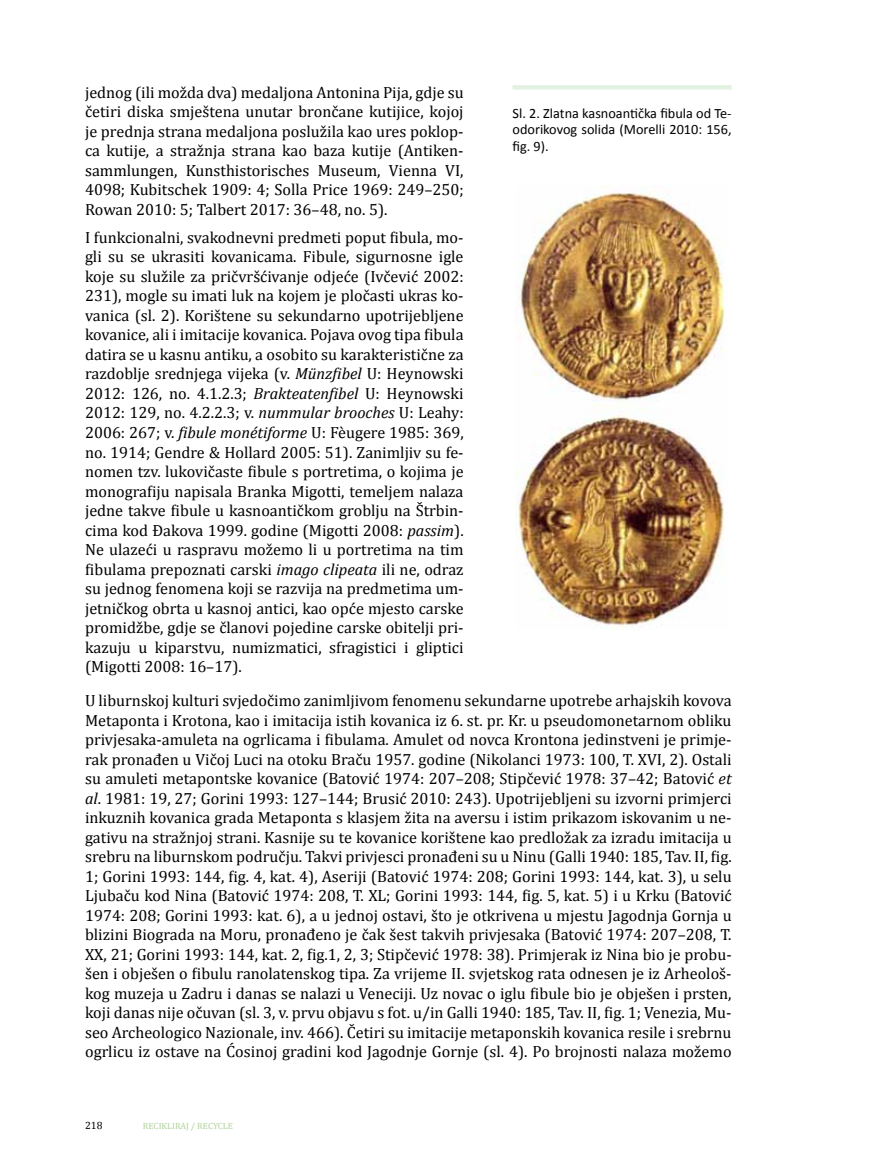
<style>
.page{position:relative;width:872px;height:1170px;background:#fff}
.page>*{position:absolute;margin:0;border:0;box-sizing:border-box;transform-origin:0 0}
.t1{font:16.2px/19.5px "Cambria";color:#000;text-align:justify}
.t2{font:14.25px/16.5px "Calibri";color:#000;text-align:justify}
.t3{font:10.5px "Cambria";color:#000}
.t4{font:9px "Cambria";color:#b0d19a}
.s1{font-style:italic}
</style>
<div class="page">
<div style="left:512px;top:85px;width:219px;height:5px;background:#e2f1e1"></div>
<img style="left:515px;top:185px;width:210px;height:444px">
<p class="t1" style="left:85px;top:82px;width:380px">jednog (ili možda dva) medaljona Antonina Pija, gdje su četiri diska smještena unutar brončane kutijice, kojoj je prednja strana medaljona poslužila kao ures poklop&shy;ca kutije, a stražnja strana kao baza kutije (Antiken&shy;sammlungen, Kunsthistorisches Museum, Vienna VI, 4098; Kubitschek 1909: 4; Solla Price 1969: 249–250; Rowan 2010: 5; Talbert 2017: 36–48, no. 5).</p>
<p class="t1" style="left:85px;top:227px;width:380px">I funkcionalni, svakodnevni predmeti poput fibula, mo&shy;gli su se ukrasiti kovanicama. Fibule, sigurnosne igle koje su služile za pričvršćivanje odjeće (Ivčević 2002:<br>231), mogle su imati luk na kojem je pločasti ukras ko&shy;vanica (sl. 2). Korištene su sekundarno upotrijebljene kovanice, ali i imitacije kovanica. Pojava ovog tipa fibula datira se u kasnu antiku, a osobito su karakteristične za razdoblje srednjega vijeka (v. <span class="s1">Münzfibel</span> U: Heynowski 2012: 126, no. 4.1.2.3; <span class="s1">Brakteatenfibel</span> U: Heynowski 2012: 129, no. 4.2.2.3; v. <span class="s1">nummular brooches</span> U: Leahy:<br>2006: 267; v. <span class="s1">fibule monétiforme</span> U: Fèugere 1985: 369, no. 1914; Gendre &amp; Hollard 2005: 51). Zanimljiv su fe&shy;nomen tzv. lukovičaste fibule s portretima, o kojima je monografiju napisala Branka Migotti, temeljem nalaza jedne takve fibule u kasnoantičkom groblju na Štrbin&shy;cima kod Đakova 1999. godine (Migotti 2008: <span class="s1">passim</span>).<br>Ne ulazeći u raspravu možemo li u portretima na tim fibulama prepoznati carski <span class="s1">imago clipeata</span> ili ne, odraz su jednog fenomena koji se razvija na predmetima um&shy;jetničkog obrta u kasnoj antici, kao opće mjesto carske promidžbe, gdje se članovi pojedine carske obitelji pri&shy;kazuju u kiparstvu, numizmatici, sfragistici i gliptici (Migotti 2008: 16–17).</p>
<p class="t2" style="left:512px;top:105px;width:220px">Sl. 2. Zlatna kasnoantička fibula od Te&shy;odorikovog solida (Morelli 2010: 156, fig. 9).</p>
<p class="t1" style="left:85px;top:690px;width:648px">U liburnskoj kulturi svjedočimo zanimljivom fenomenu sekundarne upotrebe arhajskih kovova Metaponta i Krotona, kao i imitacija istih kovanica iz 6. st. pr. Kr. u pseudomonetarnom obliku privjesaka-amuleta na ogrlicama i fibulama. Amulet od novca Krontona jedinstveni je primje&shy;rak pronađen u Vičoj Luci na otoku Braču 1957. godine (Nikolanci 1973: 100, T. XVI, 2). Ostali su amuleti metapontske kovanice (Batović 1974: 207–208; Stipčević 1978: 37–42; Batović <span class="s1">et al</span>. 1981: 19, 27; Gorini 1993: 127–144; Brusić 2010: 243). Upotrijebljeni su izvorni primjerci inkuznih kovanica grada Metaponta s klasjem žita na aversu i istim prikazom iskovanim u ne&shy;gativu na stražnjoj strani. Kasnije su te kovanice korištene kao predložak za izradu imitacija u srebru na liburnskom području. Takvi privjesci pronađeni su u Ninu (Galli 1940: 185, Tav. II, fig.<br>1; Gorini 1993: 144, fig. 4, kat. 4), Aseriji (Batović 1974: 208; Gorini 1993: 144, kat. 3), u selu Ljubaču kod Nina (Batović 1974: 208, T. XL; Gorini 1993: 144, fig. 5, kat. 5) i u Krku (Batović 1974: 208; Gorini 1993: kat. 6), a u jednoj ostavi, što je otkrivena u mjestu Jagodnja Gornja u blizini Biograda na Moru, pronađeno je čak šest takvih privjesaka (Batović 1974: 207–208, T.<br>XX, 21; Gorini 1993: 144, kat. 2, fig.1, 2, 3; Stipčević 1978: 38). Primjerak iz Nina bio je probu&shy;šen i obješen o fibulu ranolatenskog tipa. Za vrijeme II. svjetskog rata odnesen je iz Arheološ&shy;kog muzeja u Zadru i danas se nalazi u Veneciji. Uz novac o iglu fibule bio je obješen i prsten, koji danas nije očuvan (sl. 3, v. prvu objavu s fot. u/in Galli 1940: 185, Tav. II, fig. 1; Venezia, Mu&shy;seo Archeologico Nazionale, inv. 466). Četiri su imitacije metaponskih kovanica resile i srebrnu ogrlicu iz ostave na Ćosinoj gradini kod Jagodnje Gornje (sl. 4). Po brojnosti nalaza možemo</p>
<p class="t3" style="left:85px;top:1119px;width:19px">218</p>
<p class="t4" style="left:143px;top:1120px;width:92px">RECIKLIRAJ / RECYCLE</p>
</div>
